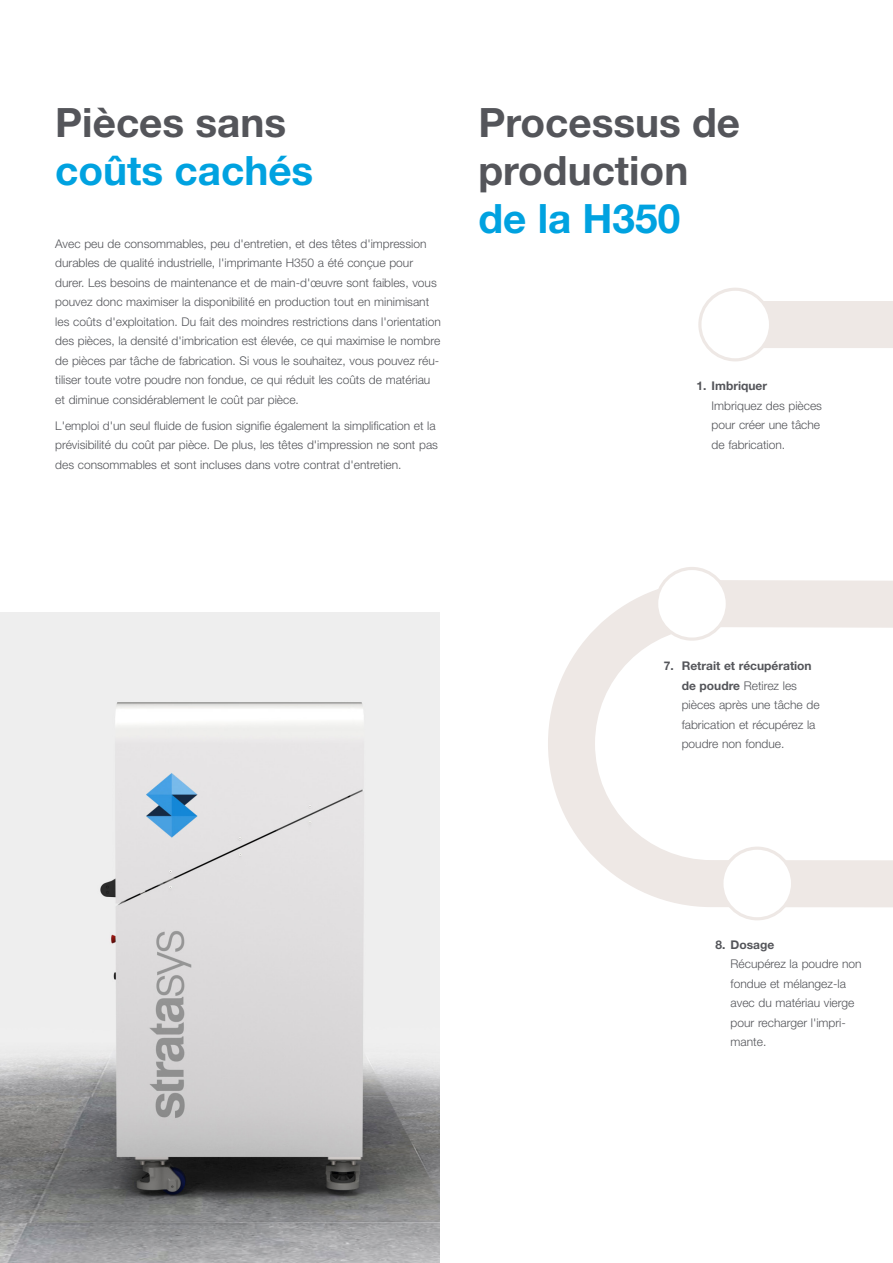
<style>
.page{position:relative;width:893px;height:1263px;background:#fff}
.page>*{position:absolute;margin:0;border:0;box-sizing:border-box;transform-origin:0 0}
.t1{font:700 40.5px/48px "Helvetica Neue LT Std";color:#54555a}
.t2{font:700 40.5px "Helvetica Neue LT Std";color:#00a2e0}
.t3{font:300 12px/19.5px "Helvetica Neue LT Std";color:#54555a}
.t4{font:700 12px "Helvetica Neue LT Std";color:#54555a}
.s1{font-weight:700}
</style>
<div class="page">
<img style="left:0;top:613px;width:440px;height:650px">
<svg style="left:548px;top:301px;width:345px;height:607px"></svg>
<div style="left:698px;top:288px;width:74px;height:73px;background:#eee8e5;border-radius:50%"></div>
<div style="left:701px;top:291px;width:68px;height:67px;background:#fff;border-radius:50%"></div>
<div style="left:655px;top:567px;width:74px;height:74px;background:#eee8e5;border-radius:50%"></div>
<div style="left:658px;top:570px;width:68px;height:67px;background:#fff;border-radius:50%"></div>
<div style="left:720px;top:846px;width:74px;height:74px;background:#eee8e5;border-radius:50%"></div>
<div style="left:723px;top:850px;width:68px;height:67px;background:#fff;border-radius:50%"></div>
<h1 class="t1" style="left:55px;top:98px;width:232px">Pièces sans</h1>
<h1 class="t2" style="left:55px;top:145px;width:260px">coûts cachés</h1>
<p class="t3" style="left:55px;top:233px;width:387px">Avec peu de consommables, peu d'entretien, et des têtes d'impression durables de qualité industrielle, l'imprimante H350 a été conçue pour durer. Les besoins de maintenance et de main-d'œuvre sont faibles, vous pouvez donc maximiser la disponibilité en production tout en minimisant les coûts d'exploitation. Du fait des moindres restrictions dans l'orientation des pièces, la densité d'imbrication est élevée, ce qui maximise le nombre de pièces par tâche de fabrication. Si vous le souhaitez, vous pouvez réu&shy;tiliser toute votre poudre non fondue, ce qui réduit les coûts de matériau et diminue considérablement le coût par pièce.</p>
<p class="t3" style="left:55px;top:416px;width:384px">L'emploi d'un seul fluide de fusion signifie également la simplification et la prévisibilité du coût par pièce. De plus, les têtes d'impression ne sont pas des consommables et sont incluses dans votre contrat d'entretien.</p>
<h1 class="t1" style="left:478px;top:98px;width:263px">Processus de production</h1>
<h1 class="t2" style="left:478px;top:193px;width:203px">de la H350</h1>
<p class="t4" style="left:697px;top:379px;width:72px">1. Imbriquer</p>
<p class="t3" style="left:712px;top:396px;width:112px">Imbriquez des pièces pour créer une tâche de fabrication.</p>
<p class="t3" style="left:682px;top:656px;width:139px;text-indent:-18px"><span class="s1">7. Retrait et récupération de poudre</span> Retirez les pièces après une tâche de fabrication et récupérez la poudre non fondue.</p>
<p class="t4" style="left:716px;top:937px;width:60px">8. Dosage</p>
<p class="t3" style="left:731px;top:954px;width:133px">Récupérez la poudre non fondue et mélangez-la avec du matériau vierge pour recharger l'impri&shy;mante.</p>
</div>
